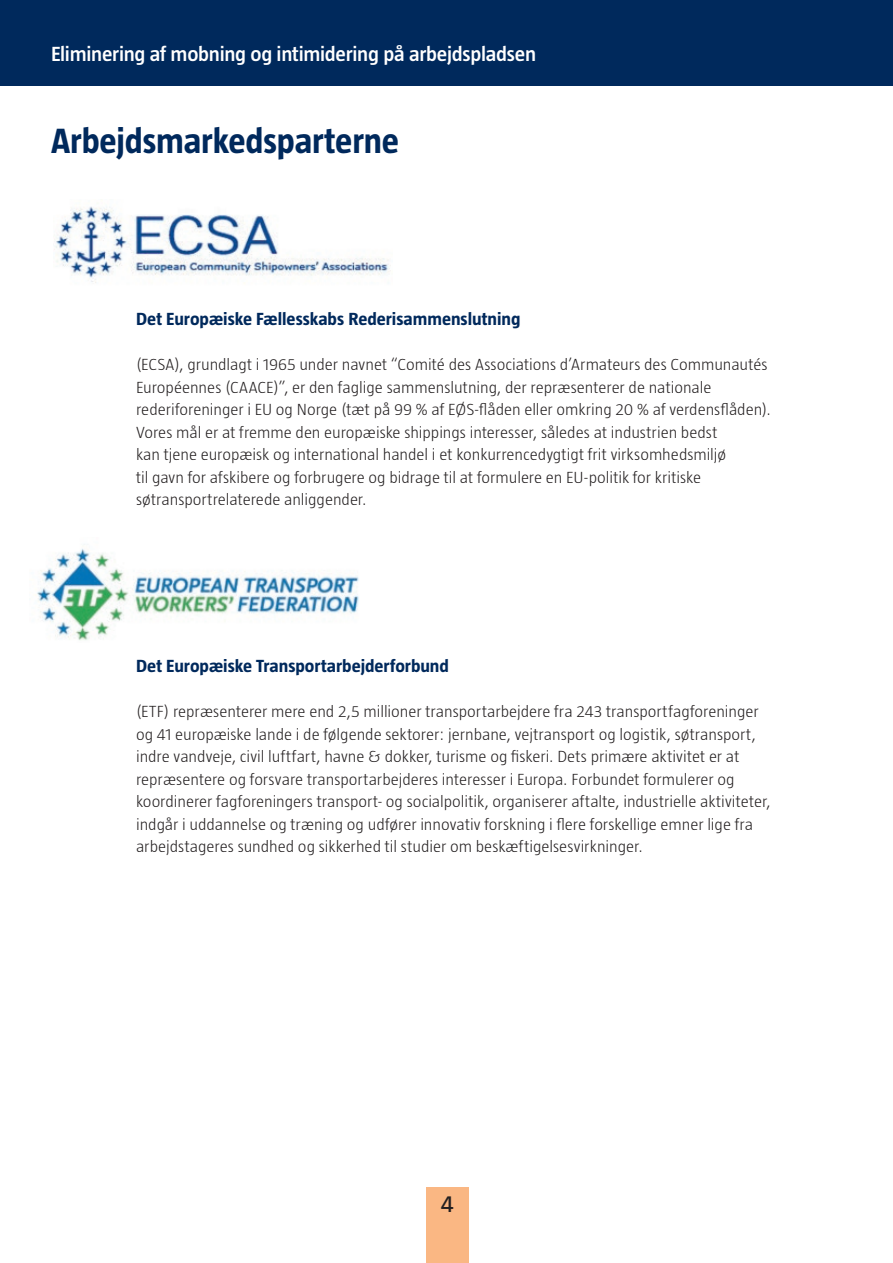
<style>
.page{position:relative;width:893px;height:1263px;background:#fff}
.page>*{position:absolute;margin:0;border:0;box-sizing:border-box;transform-origin:0 0}
.Section_Heading{font:700 36px "Taz";letter-spacing:-.005em;color:#00295c}
.t1{font:24px "Taz";color:#231f20;scale:1.05 1}
.Section_Heading-2{font:600 21px "Taz";letter-spacing:-.01em;color:#fff;scale:1.05 1}
.Section_Heading-3{font:700 18px "Taz";color:#00295c;scale:1.05 1}
.Section_Heading-4{font:300 16.5px/22.5px "Taz";color:#231f20;scale:1.05 1}
</style>
<div class="page">
<div style="left:426px;top:1187px;width:42px;height:76px;background:#fab783"></div>
<div style="left:0;top:0;width:893px;height:86px;background:#00295c"></div>
<img style="left:54px;top:206px;width:337px;height:77px">
<img style="left:37px;top:544px;width:322px;height:96px">
<p class="Section_Heading-2" style="left:51px;top:42px;width:464px">Eliminering af mobning og intimidering på arbejdspladsen</p>
<p class="Section_Heading" style="left:51px;top:121px;width:350px">Arbejdsmarkedsparterne</p>
<p class="Section_Heading-3" style="left:136px;top:309px;width:368px">Det Europæiske Fællesskabs Rederisammenslutning</p>
<p class="Section_Heading-4" style="left:136px;top:353px;width:606px">(ECSA), grundlagt i 1965 under navnet “Comité des Associations d’Armateurs des Communautés Européennes (CAACE)”, er den faglige sammenslutning, der repræsenterer de nationale rederiforeninger i EU og Norge (tæt på 99 % af EØS-flåden eller omkring 20 % af verdensflåden).<br>Vores mål er at fremme den europæiske shippings interesser, således at industrien bedst<br>kan tjene europæisk og international handel i et konkurrencedygtigt frit virksomhedsmiljø<br>til gavn for afskibere og forbrugere og bidrage til at formulere en EU-politik for kritiske søtransportrelaterede anliggender.</p>
<p class="Section_Heading-3" style="left:136px;top:656px;width:299px">Det Europæiske Transportarbejderforbund</p>
<p class="Section_Heading-4" style="left:136px;top:700px;width:606px">(ETF) repræsenterer mere end 2,5 millioner transportarbejdere fra 243 transportfagforeninger og 41 europæiske lande i de følgende sektorer: jernbane, vejtransport og logistik, søtransport, indre vandveje, civil luftfart, havne &amp; dokker, turisme og fiskeri. Dets primære aktivitet er at repræsentere og forsvare transportarbejderes interesser i Europa. Forbundet formulerer og koordinerer fagforeningers transport- og socialpolitik, organiserer aftalte, industrielle aktiviteter, indgår i uddannelse og træning og udfører innovativ forskning i flere forskellige emner lige fra arbejdstageres sundhed og sikkerhed til studier om beskæftigelsesvirkninger.</p>
<h2 class="t1" style="left:441px;top:1190px;width:14px">4</h2>
</div>
